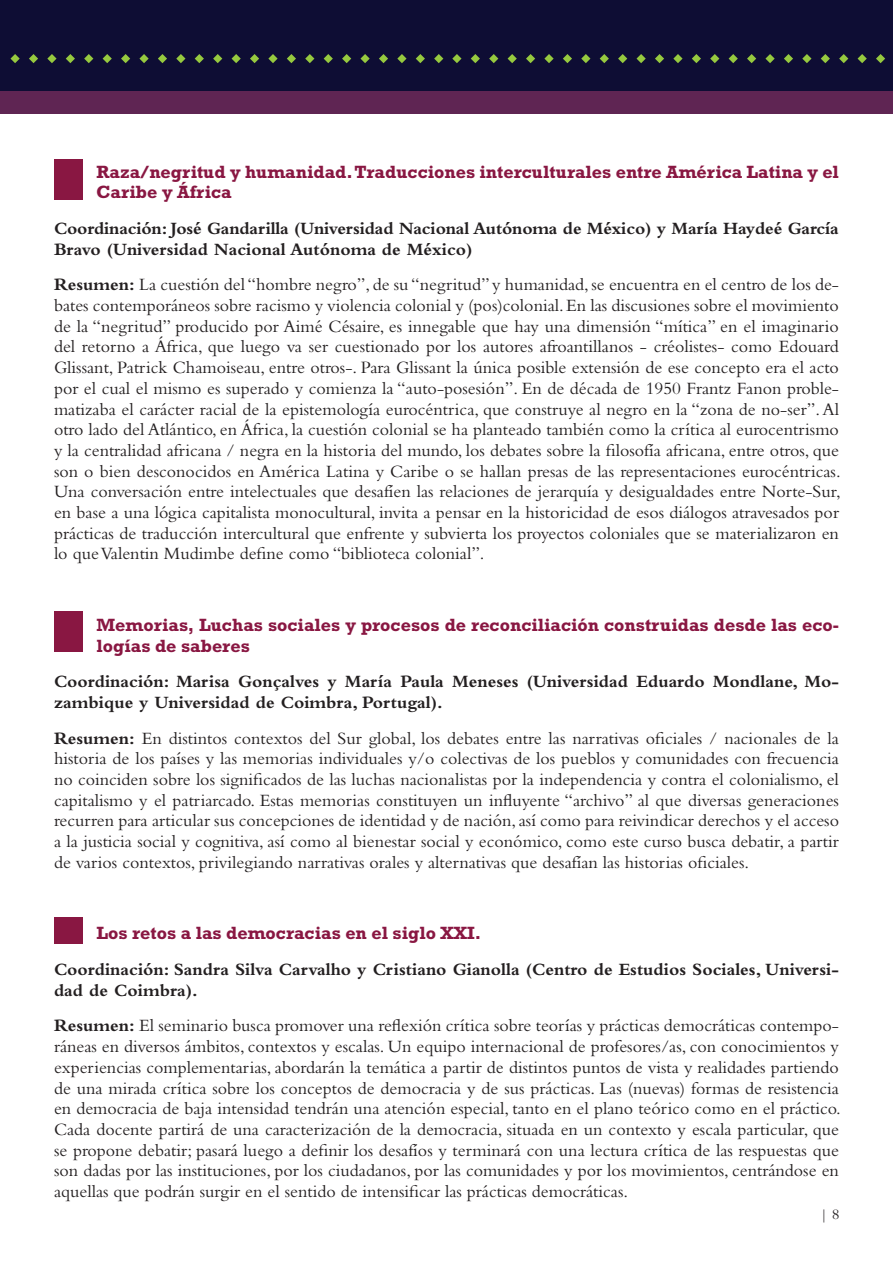
<style>
.page{position:relative;width:893px;height:1263px;background:#fff}
.page>*{position:absolute;margin:0;border:0;box-sizing:border-box;transform-origin:0 0}
.t1{font:18px/20.7px "Bembo Std";color:#231f20;text-align:justify}
.t2{font:700 18px/20.7px "Bembo Std";color:#231f20}
.t3{font:700 18px/20.7px "Rockwell Std";color:#891742}
.t4{font:15px "Bembo Std";color:#231f20}
.s1{font-weight:700}
</style>
<div class="page">
<div style="left:0;top:0;width:893px;height:109px;background:#0e0d34"></div>
<svg style="left:10px;top:54px;width:10px;height:9px"></svg>
<svg style="left:84px;top:54px;width:9px;height:9px"></svg>
<svg style="left:158px;top:54px;width:9px;height:9px"></svg>
<svg style="left:232px;top:54px;width:9px;height:9px"></svg>
<svg style="left:305px;top:54px;width:9px;height:9px"></svg>
<svg style="left:379px;top:54px;width:9px;height:9px"></svg>
<svg style="left:47px;top:54px;width:10px;height:9px"></svg>
<svg style="left:121px;top:54px;width:9px;height:9px"></svg>
<svg style="left:195px;top:54px;width:9px;height:9px"></svg>
<svg style="left:268px;top:54px;width:10px;height:9px"></svg>
<svg style="left:342px;top:54px;width:9px;height:9px"></svg>
<svg style="left:416px;top:54px;width:9px;height:9px"></svg>
<svg style="left:29px;top:54px;width:9px;height:9px"></svg>
<svg style="left:103px;top:54px;width:9px;height:9px"></svg>
<svg style="left:176px;top:54px;width:9px;height:9px"></svg>
<svg style="left:250px;top:54px;width:9px;height:9px"></svg>
<svg style="left:324px;top:54px;width:9px;height:9px"></svg>
<svg style="left:397px;top:54px;width:10px;height:9px"></svg>
<svg style="left:66px;top:54px;width:9px;height:9px"></svg>
<svg style="left:139px;top:54px;width:10px;height:9px"></svg>
<svg style="left:213px;top:54px;width:9px;height:9px"></svg>
<svg style="left:287px;top:54px;width:9px;height:9px"></svg>
<svg style="left:360px;top:54px;width:10px;height:9px"></svg>
<svg style="left:434px;top:54px;width:9px;height:9px"></svg>
<svg style="left:452px;top:54px;width:9px;height:9px"></svg>
<svg style="left:526px;top:54px;width:9px;height:9px"></svg>
<svg style="left:600px;top:54px;width:9px;height:9px"></svg>
<svg style="left:673px;top:54px;width:10px;height:9px"></svg>
<svg style="left:747px;top:54px;width:9px;height:9px"></svg>
<svg style="left:821px;top:54px;width:9px;height:9px"></svg>
<svg style="left:489px;top:54px;width:9px;height:9px"></svg>
<svg style="left:563px;top:54px;width:9px;height:9px"></svg>
<svg style="left:636px;top:54px;width:10px;height:9px"></svg>
<svg style="left:710px;top:54px;width:9px;height:9px"></svg>
<svg style="left:784px;top:54px;width:9px;height:9px"></svg>
<svg style="left:857px;top:54px;width:10px;height:9px"></svg>
<svg style="left:471px;top:54px;width:9px;height:9px"></svg>
<svg style="left:544px;top:54px;width:10px;height:9px"></svg>
<svg style="left:618px;top:54px;width:9px;height:9px"></svg>
<svg style="left:692px;top:54px;width:9px;height:9px"></svg>
<svg style="left:765px;top:54px;width:10px;height:9px"></svg>
<svg style="left:839px;top:54px;width:9px;height:9px"></svg>
<svg style="left:508px;top:54px;width:9px;height:9px"></svg>
<svg style="left:581px;top:54px;width:9px;height:9px"></svg>
<svg style="left:655px;top:54px;width:9px;height:9px"></svg>
<svg style="left:729px;top:54px;width:9px;height:9px"></svg>
<svg style="left:802px;top:54px;width:9px;height:9px"></svg>
<svg style="left:876px;top:54px;width:9px;height:9px"></svg>
<div style="left:0;top:91px;width:893px;height:22px;background:#5f2553"></div>
<div style="left:54px;top:159px;width:29px;height:41px;background:#891742"></div>
<div style="left:54px;top:611px;width:29px;height:41px;background:#891742"></div>
<div style="left:54px;top:917px;width:29px;height:27px;background:#891742"></div>
<p class="t3" style="left:97px;top:161px;width:744px">Raza/negritud y humanidad. Traducciones interculturales entre América Latina y el<br>Caribe y África</p>
<p class="t2" style="left:54px;top:218px;width:786px">Coordinación: José Gandarilla (Universidad Nacional Autónoma de México) y María Haydeé García<br>Bravo (Universidad Nacional Autónoma de México)</p>
<p class="t1" style="left:54px;top:274px;width:788px"><span class="s1">Resumen:</span> La cuestión del “hombre negro”, de su “negritud” y humanidad, se encuentra en el centro de los de&shy;bates contemporáneos sobre racismo y violencia colonial y (pos)colonial. En las discusiones sobre el movimiento de la “negritud” producido por Aimé Césaire, es innegable que hay una dimensión “mítica” en el imaginario del retorno a África, que luego va ser cuestionado por los autores afroantillanos - créolistes- como Edouard Glissant, Patrick Chamoiseau, entre otros-. Para Glissant la única posible extensión de ese concepto era el acto por el cual el mismo es superado y comienza la “auto-posesión”. En de década de 1950 Frantz Fanon proble&shy;matizaba el carácter racial de la epistemología eurocéntrica, que construye al negro en la “zona de no-ser”. Al otro lado del Atlántico, en África, la cuestión colonial se ha planteado también como la crítica al eurocentrismo y la centralidad africana / negra en la historia del mundo, los debates sobre la filosofía africana, entre otros, que son o bien desconocidos en América Latina y Caribe o se hallan presas de las representaciones eurocéntricas.<br>Una conversación entre intelectuales que desafíen las relaciones de jerarquía y desigualdades entre Norte-Sur, en base a una lógica capitalista monocultural, invita a pensar en la historicidad de esos diálogos atravesados por prácticas de traducción intercultural que enfrente y subvierta los proyectos coloniales que se materializaron en lo que Valentin Mudimbe define como “biblioteca colonial”.</p>
<p class="t3" style="left:97px;top:614px;width:744px">Memorias, Luchas sociales y procesos de reconciliación construidas desde las eco&shy;logías de saberes</p>
<p class="t2" style="left:54px;top:671px;width:786px">Coordinación: Marisa Gonçalves y María Paula Meneses (Universidad Eduardo Mondlane, Mo&shy;zambique y Universidad de Coimbra, Portugal).</p>
<p class="t1" style="left:54px;top:727px;width:787px"><span class="s1">Resumen:</span> En distintos contextos del Sur global, los debates entre las narrativas oficiales / nacionales de la historia de los países y las memorias individuales y/o colectivas de los pueblos y comunidades con frecuencia no coinciden sobre los significados de las luchas nacionalistas por la independencia y contra el colonialismo, el capitalismo y el patriarcado. Estas memorias constituyen un influyente “archivo” al que diversas generaciones recurren para articular sus concepciones de identidad y de nación, así como para reivindicar derechos y el acceso a la justicia social y cognitiva, así como al bienestar social y económico, como este curso busca debatir, a partir de varios contextos, privilegiando narrativas orales y alternativas que desafían las historias oficiales.</p>
<p class="t3" style="left:97px;top:922px;width:386px">Los retos a las democracias en el siglo XXI.</p>
<p class="t2" style="left:54px;top:959px;width:786px">Coordinación: Sandra Silva Carvalho y Cristiano Gianolla (Centro de Estudios Sociales, Universi&shy;dad de Coimbra).</p>
<p class="t1" style="left:54px;top:1015px;width:788px"><span class="s1">Resumen:</span> El seminario busca promover una reflexión crítica sobre teorías y prácticas democráticas contempo&shy;ráneas en diversos ámbitos, contextos y escalas. Un equipo internacional de profesores/as, con conocimientos y experiencias complementarias, abordarán la temática a partir de distintos puntos de vista y realidades partiendo de una mirada crítica sobre los conceptos de democracia y de sus prácticas. Las (nuevas) formas de resistencia en democracia de baja intensidad tendrán una atención especial, tanto en el plano teórico como en el práctico.<br>Cada docente partirá de una caracterización de la democracia, situada en un contexto y escala particular, que se propone debatir; pasará luego a definir los desafíos y terminará con una lectura crítica de las respuestas que son dadas por las instituciones, por los ciudadanos, por las comunidades y por los movimientos, centrándose en aquellas que podrán surgir en el sentido de intensificar las prácticas democráticas.</p>
<p class="t4" style="left:820px;top:1205px;width:21px">| 8</p>
</div>
